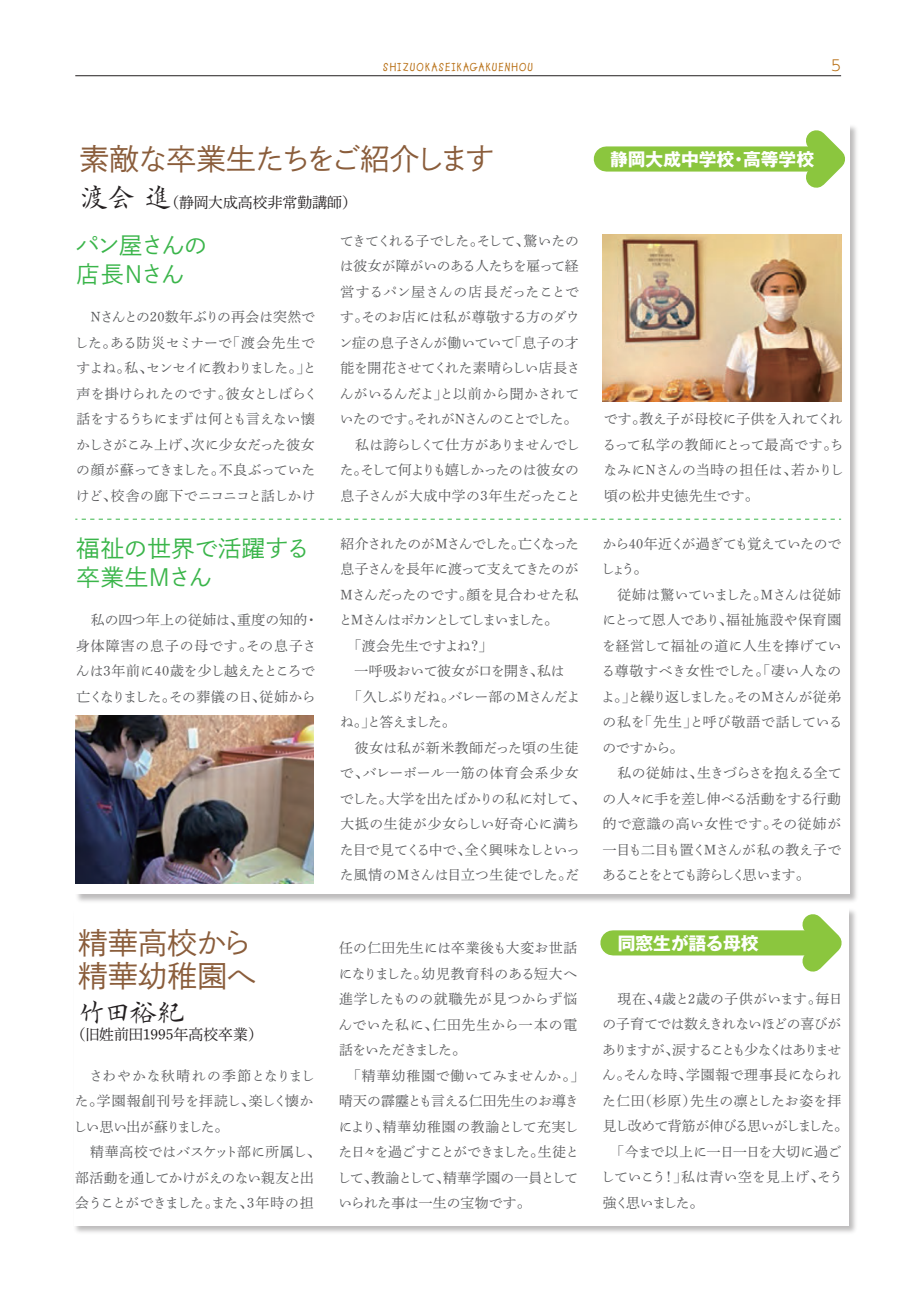
<style>
.page{position:relative;width:919px;height:1289px;background:#fff}
.page>*{position:absolute;margin:0;border:0;box-sizing:border-box;transform-origin:0 0}
.t1{font:29.7px "Shuei Go Gin Std L";letter-spacing:-.04em;color:#8a5d3b}
.t2{font:29.7px/33px "Shuei Go Gin Std L";color:#8a5d3b}
.t3{font:300 27.6px "Outai Kai Std";color:#231f20}
.t4{font:23.4px/28.5px "Shuei Go Gin Std L";letter-spacing:-.015em;color:#3ab54a}
.t5{font:23.4px/28.5px "Shuei Go Gin Std L";letter-spacing:-.06em;color:#3ab54a}
.t6{font:700 17.7px "Gothic MB101 Pro";color:#fff}
.t7{font:14.85px "Shuei Min Pr 6 N L";color:#231f20}
.t8{font:300 14.85px "UD Shin Go NT Pro";color:#b76d11}
.t9{font:13.8px/25.5px "Shuei Min Pr 5 L";letter-spacing:-.015em;color:#57585a}
.t10{font:13.8px/25.5px "Shuei Min Pr 5 L";letter-spacing:.005em;color:#57585a}
.t11{font:700 11.7px "Lemonade ICG";letter-spacing:.1em;color:#b76d11}
.s1{font-family:"Outai Kai Std";font-weight:300;font-size:27.6px}
</style>
<div class="page">
<img style="left:75px;top:207px;width:782px;height:1026px">
<div style="left:75px;top:125px;width:774px;height:769px;background:#fff"></div>
<hr style="left:75px;top:75px;width:766px;height:1px;background:#231f20">
<svg style="left:786px;top:126px;width:71px;height:81px"></svg>
<div style="left:606px;top:146px;width:221px;height:25px;background:#8bc63e"></div>
<img style="left:75px;top:716px;width:238px;height:167px">
<img style="left:602px;top:234px;width:239px;height:167px">
<svg style="left:75px;top:519px;width:766px;height:1px"></svg>
<div style="left:74px;top:908px;width:774px;height:317px;background:#fff"></div>
<svg style="left:783px;top:895px;width:74px;height:95px"></svg>
<div style="left:613px;top:930px;width:210px;height:25px;background:#8bc63e"></div>
<p class="t11" style="left:383px;top:60px;width:151px">SHIZUOKASEIKAGAKUENHOU</p>
<p class="t8" style="left:831px;top:54px;width:11px">5</p>
<p class="t1" style="left:80px;top:139px;width:416px">素敵な卒業生たちをご紹介します</p>
<p class="t7" style="left:80px;top:189px;width:279px"><span class="s1">渡会 進</span>（静岡大成高校非常勤講師）</p>
<p class="t5" style="left:76px;top:231px;width:133px">パン屋さんの店長Nさん</p>
<p class="t9" style="left:75px;top:302px;width:245px">　Nさんとの２０数年ぶりの再会は突然でした。ある防災セミナーで「渡会先生ですよね。私、センセイに教わりました。」と声を掛けられたのです。彼女としばらく話をするうちにまずは何とも言えない懐かしさがこみ上げ、次に少女だった彼女の顔が蘇ってきました。不良ぶっていたけど、校舎の廊下でニコニコと話しかけ</p>
<p class="t9" style="left:339px;top:226px;width:243px">てきてくれる子でした。そして、驚いたのは彼女が障がいのある人たちを雇って経営するパン屋さんの店長だったことです。そのお店には私が尊敬する方のダウン症の息子さんが働いていて「息子の才能を開花させてくれた素晴らしい店長さんがいるんだよ」と以前から聞かされていたのです。それがNさんのことでした。　私は誇らしくて仕方がありませんでした。そして何よりも嬉しかったのは彼女の息子さんが大成中学の３年生だったこと</p>
<p class="t6" style="left:610px;top:144px;width:205px">静岡大成中学校・高等学校</p>
<p class="t9" style="left:602px;top:404px;width:243px;text-align:justify">です。教え子が母校に子供を入れてくれるって私学の教師にとって最高です。ちなみにNさんの当時の担任は、若かりし頃の松井史徳先生です。</p>
<p class="t4" style="left:77px;top:534px;width:235px">福祉の世界で活躍する卒業生Mさん</p>
<p class="t10" style="left:76px;top:605px;width:244px">　私の四つ年上の従姉は、重度の知的・身体障害の息子の母です。その息子さんは３年前に４０歳を少し越えたところで亡くなりました。その葬儀の日、従姉から</p>
<p class="t9" style="left:339px;top:529px;width:248px">紹介されたのがMさんでした。亡くなった息子さんを長年に渡って支えてきたのが<br>Mさんだったのです。顔を見合わせた私とMさんはポカンとしてしまいました。<br>　「渡会先生ですよね？」<br>　一呼吸おいて彼女が口を開き、私は<br>　「久しぶりだね。バレー部のMさんだよね。」と答えました。<br>　彼女は私が新米教師だった頃の生徒で、バレーボール一筋の体育会系少女でした。大学を出たばかりの私に対して、大抵の生徒が少女らしい好奇心に満ちた目で見てくる中で、全く興味なしといった風情のMさんは目立つ生徒でした。だ</p>
<p class="t9" style="left:601px;top:529px;width:243px">から４０年近くが過ぎても覚えていたのでしょう。<br>　従姉は驚いていました。Mさんは従姉にとって恩人であり、福祉施設や保育園を経営して福祉の道に人生を捧げている尊敬すべき女性でした。「凄い人なのよ。」と繰り返しました。そのMさんが従弟の私を「先生」と呼び敬語で話しているのですから。<br>　私の従姉は、生きづらさを抱える全ての人々に手を差し伸べる活動をする行動的で意識の高い女性です。その従姉が一目も二目も置くMさんが私の教え子であることをとても誇らしく思います。</p>
<p class="t2" style="left:78px;top:925px;width:179px">精華高校から精華幼稚園へ</p>
<p class="t6" style="left:617px;top:928px;width:142px">同窓生が語る母校</p>
<p class="t10" style="left:337px;top:933px;width:248px">任の仁田先生には卒業後も大変お世話になりました。幼児教育科のある短大へ進学したものの就職先が見つからず悩んでいた私に、仁田先生から一本の電話をいただきました。<br>　「精華幼稚園で働いてみませんか。」晴天の霹靂とも言える仁田先生のお導きにより、精華幼稚園の教諭として充実した日々を過ごすことができました。生徒として、教諭として、精華学園の一員としていられた事は一生の宝物です。</p>
<p class="t9" style="left:601px;top:984px;width:248px">　現在、4歳と2歳の子供がいます。毎日の子育てでは数えきれないほどの喜びがありますが、涙することも少なくはありません。そんな時、学園報で理事長になられた仁田（杉原）先生の凛としたお姿を拝見し改めて背筋が伸びる思いがしました。　「今まで以上に一日一日を大切に過ごしていこう！」私は青い空を見上げ、そう強く思いました。</p>
<p class="t3" style="left:78px;top:994px;width:107px">竹田裕紀</p>
<p class="t7" style="left:71px;top:1021px;width:193px">（旧姓前田1995年高校卒業）</p>
<p class="t9" style="left:74px;top:1060px;width:248px">　さわやかな秋晴れの季節となりました。学園報創刊号を拝読し、楽しく懐かしい思い出が蘇りました。<br>　精華高校ではバスケット部に所属し、部活動を通してかけがえのない親友と出会うことができました。また、3年時の担</p>
</div>
